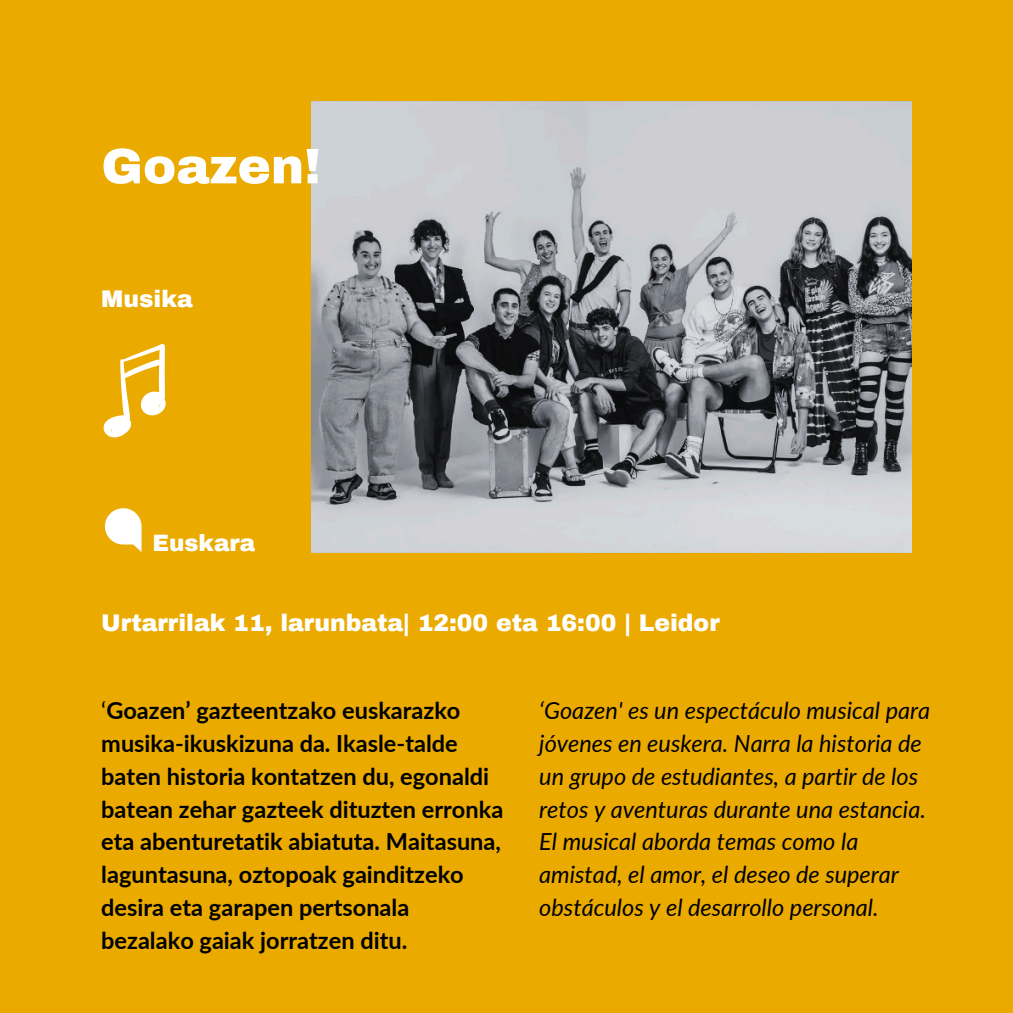
<style>
.page{position:relative;width:1013px;height:1013px;background:#fff}
.page>*{position:absolute;margin:0;border:0;box-sizing:border-box;transform-origin:0 0}
.t1{font:900 50px "Archivo";color:#fff}
.t2{font:700 23.5px/32.8px "Lato";color:#000}
.t3{font:italic 23.5px/32.8px "Lato";color:#000}
.t4{font:900 23.5px "Archivo";color:#fff}
.t5{font:900 23.12px "Archivo";color:#fff}
.s1{font-weight:400}
</style>
<div class="page">
<div style="left:0;top:0;width:1012px;height:1012px;background:#eaaa00"></div>
<img style="left:312px;top:101px;width:599px;height:451px">
<img style="left:104px;top:508px;width:38px;height:44px">
<svg style="left:103px;top:344px;width:63px;height:94px"></svg>
<h1 class="t1" style="left:101px;top:139px;width:221px">Goazen!</h1>
<p class="t4" style="left:101px;top:286px;width:93px">Musika</p>
<p class="t5" style="left:152px;top:530px;width:104px">Euskara</p>
<p class="t4" style="left:101px;top:610px;width:620px">Urtarrilak 11, larunbata| 12:00 eta 16:00 | Leidor</p>
<p class="t2" style="left:101px;top:693px;width:403px"><span class="s1">‘</span>Goazen’ gazteentzako euskarazko musika-ikuskizuna da. Ikasle-talde baten historia kontatzen du, egonaldi batean zehar gazteek dituzten erronka eta abenturetatik abiatuta. Maitasuna, laguntasuna, oztopoak gainditzeko desira eta garapen pertsonala bezalako gaiak jorratzen ditu.</p>
<p class="t3" style="left:539px;top:693px;width:392px">‘Goazen' es un espectáculo musical para jóvenes en euskera. Narra la historia de un grupo de estudiantes, a partir de los retos y aventuras durante una estancia.<br>El musical aborda temas como la amistad, el amor, el deseo de superar obstáculos y el desarrollo personal.</p>
</div>
